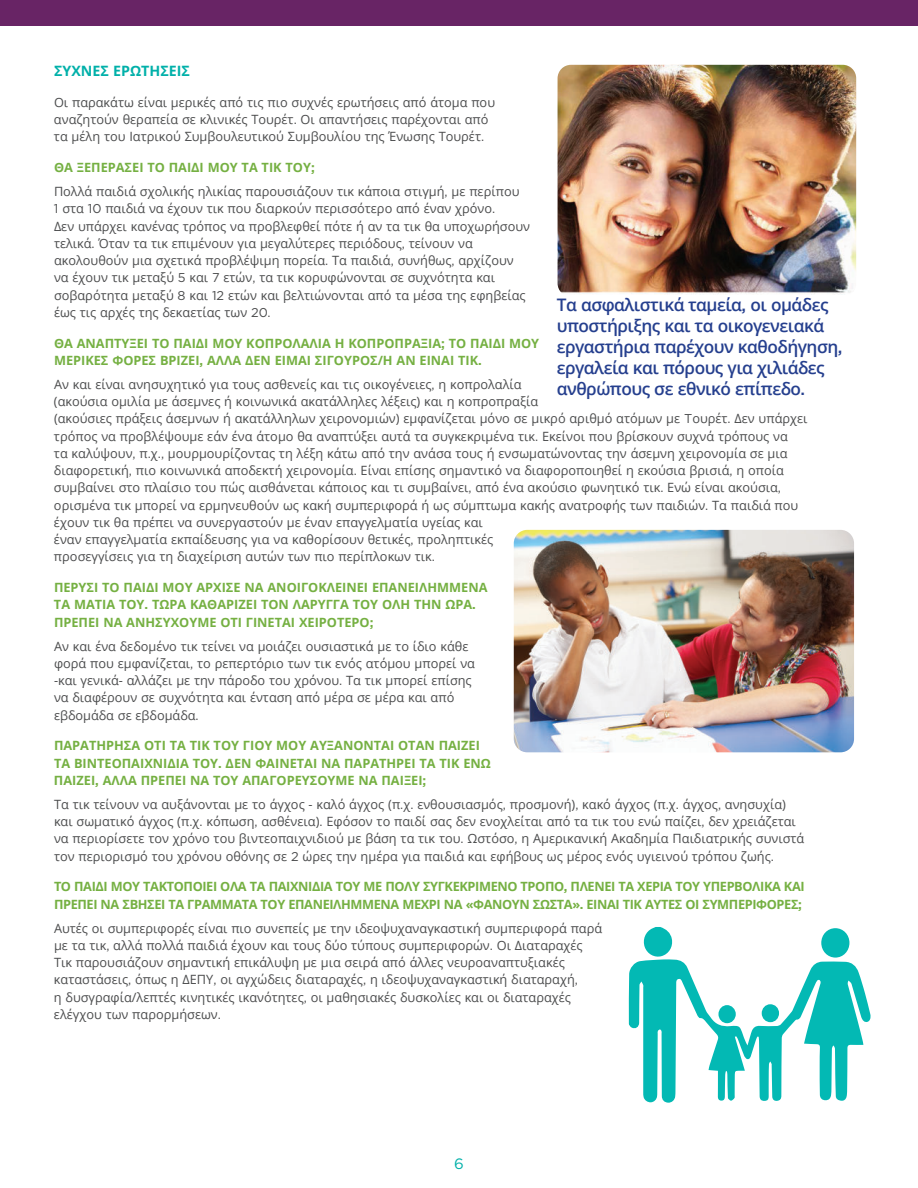
<style>
.page{position:relative;width:918px;height:1188px;background:#fff}
.page>*{position:absolute;margin:0;border:0;box-sizing:border-box;transform-origin:0 0}
.t1{font:600 17.25px/21px "Open Sans";letter-spacing:-.03em;color:#253f8e}
.t2{font:15px "Gotham";color:#00b0a9}
.t3{font:700 14.25px "Open Sans";color:#00b0a9}
.t4{font:12.75px/17.2px "Open Sans";color:#4b4c4d}
.t5{font:700 12.75px/17.2px "Open Sans";color:#75b042}
.t6{font:700 12.75px/17.2px "Open Sans";letter-spacing:-.03em;color:#75b042}
.s1{font-family:"Gotham"}
.s2{font-weight:700;color:#75b042}
.s3{font-family:"Gotham";font-weight:700;color:#75b042}
.s4{font-family:"Gotham";font-weight:500}
</style>
<div class="page">
<svg style="left:629px;top:927px;width:242px;height:176px"></svg>
<div style="left:821px;top:928px;width:28px;height:30px;background:#03b9b4;border-radius:50%"></div>
<div style="left:718px;top:1005px;width:18px;height:18px;background:#03b9b4;border-radius:50%"></div>
<div style="left:762px;top:1004px;width:17px;height:18px;background:#03b9b4;border-radius:50%"></div>
<div style="left:0;top:0;width:918px;height:26px;background:#682465"></div>
<img style="left:558px;top:65px;width:298px;height:229px">
<img style="left:514px;top:530px;width:340px;height:222px">
<p class="t3" style="left:54px;top:61px;width:138px">ΣΥΧΝΕΣ ΕΡΩΤΗΣΕΙΣ</p>
<p class="t4" style="left:54px;top:93px;width:443px">Οι παρακάτω είναι μερικές από τις πιο συχνές ερωτήσεις από άτομα που αναζητούν θεραπεία σε κλινικές Τουρέτ<span class="s1">.</span> Οι απαντήσεις παρέχονται από τα μέλη του Ιατρικού Συμβουλευτικού Συμβουλίου της Ένωσης Τουρέτ<span class="s1">.</span></p>
<p class="t4" style="left:54px;top:155px;width:467px;line-height:24px"><span class="s2">ΘΑ ΞΕΠΕΡΑΣΕΙ ΤΟ ΠΑΙΔΙ ΜΟΥ ΤΑ ΤΙΚ ΤΟΥ</span><span class="s3">;<br></span>Πολλά παιδιά σχολικής ηλικίας παρουσιάζουν τικ κάποια στιγμή<span class="s1">,</span> με περίπου</p>
<p class="t4" style="left:54px;top:200px;width:478px"><span class="s1">1</span> στα <span class="s1">10</span> παιδιά να έχουν τικ που διαρκούν περισσότερο από έναν χρόνο<span class="s1">.<br></span>Δεν υπάρχει κανένας τρόπος να προβλεφθεί πότε ή αν τα τικ θα υποχωρήσουν τελικά<span class="s1">.</span> Όταν τα τικ επιμένουν για μεγαλύτερες περιόδους<span class="s1">,</span> τείνουν να ακολουθούν μια σχετικά προβλέψιμη πορεία<span class="s1">.</span> Τα παιδιά<span class="s1">,</span> συνήθως<span class="s1">,</span> αρχίζουν να έχουν τικ μεταξύ <span class="s1">5</span> και <span class="s1">7</span> ετών<span class="s1">,</span> τα τικ κορυφώνονται σε συχνότητα και σοβαρότητα μεταξύ <span class="s1">8</span> και <span class="s1">12</span> ετών και βελτιώνονται από τα μέσα της εφηβείας έως τις αρχές της δεκαετίας των <span class="s1">20.</span></p>
<p class="t5" style="left:54px;top:334px;width:487px">ΘΑ ΑΝΑΠΤΥΞΕΙ ΤΟ ΠΑΙΔΙ ΜΟΥ ΚΟΠΡΟΛΑΛΙΑ Η ΚΟΠΡΟΠΡΑΞΙΑ<span class="s1">;</span> ΤΟ ΠΑΙΔΙ ΜΟΥ<br>ΜΕΡΙΚΕΣ ΦΟΡΕΣ ΒΡΙΖΕΙ<span class="s1">,</span> ΑΛΛΑ ΔΕΝ ΕΙΜΑΙ ΣΙΓΟΥΡΟΣ/Η ΑΝ ΕΙΝΑΙ ΤΙΚ<span class="s1">.</span></p>
<p class="t4" style="left:54px;top:375px;width:755px">Αν και είναι ανησυχητικό για τους ασθενείς και τις οικογένειες<span class="s1">,</span> η κοπρολαλία<br>(ακούσια ομιλία με άσεμνες ή κοινωνικά ακατάλληλες λέξεις) και η κοπροπραξία<br>(ακούσιες πράξεις άσεμνων ή ακατάλληλων χειρονομιών) εμφανίζεται μόνο σε μικρό αριθμό ατόμων με <span class="s1">T</span>ουρέτ<span class="s1">.</span> Δεν υπάρχει τρόπος να προβλέψουμε εάν ένα άτομο θα αναπτύξει αυτά τα συγκεκριμένα τικ<span class="s1">.</span> Εκείνοι που βρίσκουν συχνά τρόπους να<br>τα καλύψουν<span class="s1">,</span> π<span class="s1">.</span>χ<span class="s1">.,</span> μουρμουρίζοντας τη λέξη κάτω από την ανάσα τους ή ενσωματώνοντας την άσεμνη χειρονομία σε μια διαφορετική<span class="s1">,</span> πιο κοινωνικά αποδεκτή χειρονομία<span class="s1">.</span> Είναι επίσης σημαντικό να διαφοροποιηθεί η εκούσια βρισιά<span class="s1">,</span> η οποία συμβαίνει στο πλαίσιο του πώς αισθάνεται κάποιος και τι συμβαίνει<span class="s1">,</span> από ένα ακούσιο φωνητικό τικ<span class="s1">.</span> Ενώ είναι ακούσια<span class="s1">, </span>ορισμένα τικ μπορεί να ερμηνευθούν ως κακή συμπεριφορά ή ως σύμπτωμα κακής ανατροφής των παιδιών<span class="s1">.</span> Τα παιδιά που έχουν τικ θα πρέπει να συνεργαστούν με έναν επαγγελματία υγείας και<br>έναν επαγγελματία εκπαίδευσης για να καθορίσουν θετικές<span class="s1">,</span> προληπτικές<br>προσεγγίσεις για τη διαχείριση αυτών των πιο περίπλοκων τικ<span class="s1">.</span></p>
<p class="t5" style="left:54px;top:579px;width:435px">ΠΕΡΥΣΙ ΤΟ ΠΑΙΔΙ ΜΟΥ ΑΡΧΙΣΕ ΝΑ ΑΝΟΙΓΟΚΛΕΙΝΕΙ ΕΠΑΝΕΙΛΗΜΜΕΝΑ<br>ΤΑ ΜΑΤΙΑ ΤΟΥ<span class="s1">.</span> ΤΩΡΑ ΚΑΘΑΡΙΖΕΙ ΤΟΝ ΛΑΡΥΓΓΑ ΤΟΥ ΟΛΗ ΤΗΝ ΩΡΑ<span class="s1">.<br></span>ΠΡΕΠΕΙ ΝΑ ΑΝΗΣΥΧΟΥΜΕ ΟΤΙ ΓΙΝΕΤΑΙ ΧΕΙΡΟΤΕΡΟ<span class="s1">;</span></p>
<p class="t4" style="left:54px;top:637px;width:423px">Αν και ένα δεδομένο τικ τείνει να μοιάζει ουσιαστικά με το ίδιο κάθε φορά που εμφανίζεται<span class="s1">,</span> το ρεπερτόριο των τικ ενός ατόμου μπορεί να -και γενικά- αλλάζει με την πάροδο του χρόνου<span class="s1">.</span> Τα τικ μπορεί επίσης να διαφέρουν σε συχνότητα και ένταση από μέρα σε μέρα και από εβδομάδα σε εβδομάδα<span class="s1">.</span></p>
<p class="t5" style="left:54px;top:737px;width:438px">ΠΑΡΑΤΗΡΗΣΑ ΟΤΙ ΤΑ ΤΙΚ ΤΟΥ ΓΙΟΥ ΜΟΥ ΑΥΞΑΝΟΝΤΑΙ ΟΤΑΝ ΠΑΙΖΕΙ<br>ΤΑ ΒΙΝΤΕΟΠΑΙΧΝΙΔΙΑ ΤΟΥ<span class="s1">.</span> ΔΕΝ ΦΑΙΝΕΤΑΙ ΝΑ ΠΑΡΑΤΗΡΕΙ ΤΑ ΤΙΚ ΕΝΩ<br>ΠΑΙΖΕΙ<span class="s1">,</span> ΑΛΛΑ ΠΡΕΠΕΙ ΝΑ ΤΟΥ ΑΠΑΓΟΡΕΥΣΟΥΜΕ ΝΑ ΠΑΙΞΕΙ<span class="s1">;</span></p>
<p class="t4" style="left:54px;top:795px;width:752px">Τα τικ τείνουν να αυξάνονται με το άγχος - καλό άγχος (π<span class="s1">.</span>χ<span class="s1">.</span> ενθουσιασμός<span class="s1">,</span> προσμονή)<span class="s1">,</span> κακό άγχος (π<span class="s1">.</span>χ<span class="s1">.</span> άγχος<span class="s1">,</span> ανησυχία) και σωματικό άγχος (π<span class="s1">.</span>χ<span class="s1">.</span> κόπωση<span class="s1">,</span> ασθένεια)<span class="s1">.</span> Εφόσον το παιδί σας δεν ενοχλείται από τα τικ του ενώ παίζει<span class="s1">,</span> δεν χρειάζεται να περιορίσετε τον χρόνο του βιντεοπαιχνιδιού με βάση τα τικ του<span class="s1">.</span> Ωστόσο<span class="s1">,</span> η Αμερικανική Ακαδημία Παιδιατρικής συνιστά τον περιορισμό του χρόνου οθόνης σε <span class="s1">2</span> ώρες την ημέρα για παιδιά και εφήβους ως μέρος ενός υγιεινού τρόπου ζωής<span class="s1">.</span></p>
<p class="t6" style="left:54px;top:878px;width:752px">ΤΟ ΠΑΙΔΙ ΜΟΥ ΤΑΚΤΟΠΟΙΕΙ ΟΛΑ ΤΑ ΠΑΙΧΝΙΔΙΑ ΤΟΥ ΜΕ ΠΟΛΥ ΣΥΓΚΕΚΡΙΜΕΝΟ ΤΡΟΠΟ<span class="s1">,</span> ΠΛΕΝΕΙ ΤΑ ΧΕΡΙΑ ΤΟΥ ΥΠΕΡΒΟΛΙΚΑ ΚΑΙ<br>ΠΡΕΠΕΙ ΝΑ ΣΒΗΣΕΙ ΤΑ ΓΡΑΜΜΑΤΑ ΤΟΥ ΕΠΑΝΕΙΛΗΜΜΕΝΑ ΜΕΧΡΙ ΝΑ «ΦΑΝΟΥΝ ΣΩΣΤΑ»<span class="s1">.</span> ΕΙΝΑΙ ΤΙΚ ΑΥΤΕΣ ΟΙ ΣΥΜΠΕΡΙΦΟΡΕΣ<span class="s1">;</span></p>
<p class="t4" style="left:54px;top:919px;width:550px">Αυτές οι συμπεριφορές είναι πιο συνεπείς με την ιδεοψυχαναγκαστική συμπεριφορά παρά με τα τικ<span class="s1">,</span> αλλά πολλά παιδιά έχουν και τους δύο τύπους συμπεριφορών<span class="s1">.</span> Οι Διαταραχές Τικ παρουσιάζουν σημαντική επικάλυψη με μια σειρά από άλλες νευροαναπτυξιακές καταστάσεις<span class="s1">,</span> όπως η ΔΕΠΥ<span class="s1">,</span> οι αγχώδεις διαταραχές<span class="s1">,</span> η ιδεοψυχαναγκαστική διαταραχή<span class="s1">,<br></span>η δυσγραφία/λεπτές κινητικές ικανότητες<span class="s1">,</span> οι μαθησιακές δυσκολίες και οι διαταραχές ελέγχου των παρορμήσεων<span class="s1">.</span></p>
<h1 class="t1" style="left:557px;top:293px;width:287px">Τα ασφαλιστικά ταμεία<span class="s4">,</span> οι ομάδες υποστήριξης και τα οικογενειακά εργαστήρια παρέχουν καθοδήγηση<span class="s4">, </span>εργαλεία και πόρους για χιλιάδες ανθρώπους σε εθνικό επίπεδο<span class="s4">.</span></h1>
<p class="t2" style="left:454px;top:1157px;width:11px">6</p>
</div>
